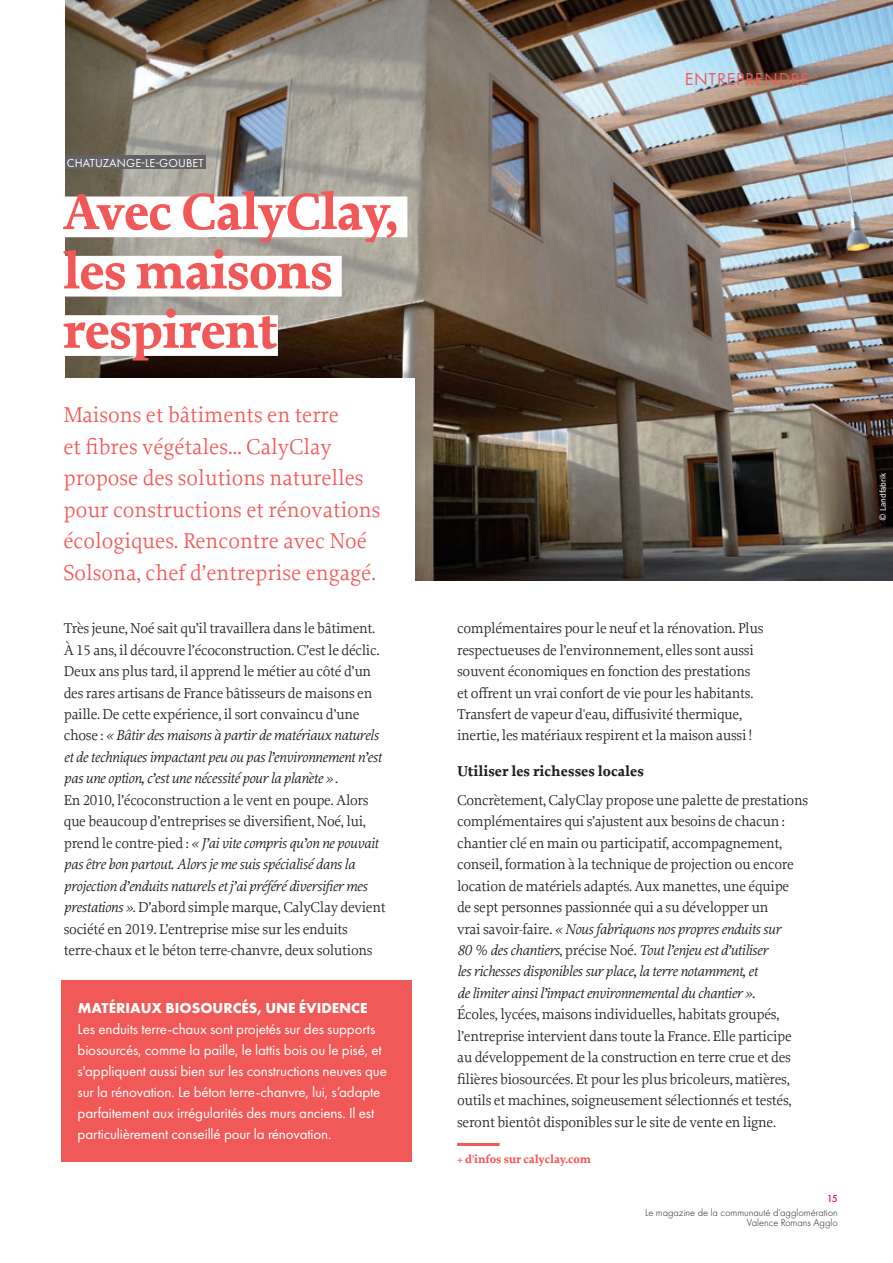
<style>
.page{position:relative;width:893px;height:1263px;background:#fff}
.page>*{position:absolute;margin:0;border:0;box-sizing:border-box;transform-origin:0 0}
.t1{font:700 53.4px/59.4px "Proforma";letter-spacing:-.02em;color:#f05957}
.t2{font:22.5px/31.5px "Proforma";color:#f05957}
.t3{font:18px "Futura PT";letter-spacing:.04em;color:#f05957}
.t4{font:15px/21.5px "Proforma";letter-spacing:-.02em;color:#231f20}
.t5{font:15px/21px "Futura PT";letter-spacing:-.01em;color:#fff}
.t6{font:700 15px "Futura PT";color:#fff}
.t7{font:700 15px "Proforma";color:#231f20}
.t8{font:700 12px "Proforma";letter-spacing:-.01em;color:#f05957}
.t9{font:12px "Futura PT";letter-spacing:.01em;color:#fff}
.t10{font:300 10.5px/10.5px "Futura PT";color:#231f20;text-align:right}
.t11{font:500 10.5px "Futura PT";color:#ed1157}
.t12{font:9px "Calibri";color:#fff}
.s1{font-style:italic}
</style>
<div class="page">
<img style="left:66px;top:0;width:827px;height:580px">
<div style="left:64px;top:378px;width:351px;height:293px;background:#fff"></div>
<hr style="left:457px;top:1143px;width:43px;height:3px;background:#f05957">
<div style="left:65px;top:155px;width:141px;height:14px;background:#636366"></div>
<div style="left:63px;top:196px;width:344px;height:41px;background:#fff"></div>
<div style="left:63px;top:256px;width:279px;height:41px;background:#fff"></div>
<div style="left:63px;top:315px;width:215px;height:41px;background:#fff"></div>
<div style="left:61px;top:980px;width:350px;height:181px;background:#f05957"></div>
<p class="t9" style="left:67px;top:155px;width:138px">CHATUZANGE-LE-GOUBET</p>
<h1 class="t1" style="left:63px;top:182px;width:338px">Avec CalyClay, les maisons respirent</h1>
<h2 class="t2" style="left:63px;top:399px;width:319px">Maisons et bâtiments en terre<br>et fibres végétales… CalyClay propose des solutions naturelles pour constructions et rénovations écologiques. Rencontre avec Noé Solsona, chef d’entreprise engagé.</h2>
<p class="t3" style="left:685px;top:68px;width:126px">ENTREPRENDRE</p>
<p class="t4" style="left:64px;top:617px;width:323px">Très jeune, Noé sait qu’il travaillera dans le bâtiment.<br>À 15 ans, il découvre l’écoconstruction. C’est le déclic.<br>Deux ans plus tard, il apprend le métier au côté d’un des rares artisans de France bâtisseurs de maisons en paille. De cette expérience, il sort convaincu d’une chose : <span class="s1">« Bâtir des maisons à partir de matériaux naturels et de techniques impactant peu ou pas l’environnement n’est pas une option, c’est une nécessité pour la planète »</span> .<br>En 2010, l’écoconstruction a le vent en poupe. Alors que beaucoup d’entreprises se diversifient, Noé, lui, prend le contre-pied : <span class="s1">« J’ai vite compris qu’on ne pouvait pas être bon partout. Alors je me suis spécialisé dans la projection d’enduits naturels et j’ai préféré diversifier mes prestations »</span>. D’abord simple marque, CalyClay devient société en 2019. L’entreprise mise sur les enduits terre-chaux et le béton terre-chanvre, deux solutions</p>
<p class="t4" style="left:457px;top:617px;width:308px">complémentaires pour le neuf et la rénovation. Plus respectueuses de l’environnement, elles sont aussi souvent économiques en fonction des prestations et offrent un vrai confort de vie pour les habitants.<br>Transfert de vapeur d'eau, diffusivité thermique, inertie, les matériaux respirent et la maison aussi !</p>
<p class="t7" style="left:457px;top:761px;width:188px">Utiliser les richesses locales</p>
<p class="t4" style="left:457px;top:789px;width:353px">Concrètement, CalyClay propose une palette de prestations complémentaires qui s’ajustent aux besoins de chacun : chantier clé en main ou participatif, accompagnement, conseil, formation à la technique de projection ou encore location de matériels adaptés. Aux manettes, une équipe<br>de sept personnes passionnée qui a su développer un<br>vrai savoir-faire. <span class="s1">« Nous fabriquons nos propres enduits sur<br>80 % des chantiers</span>, précise Noé. <span class="s1">Tout l’enjeu est d’utiliser<br>les richesses disponibles sur place, la terre notamment, et<br>de limiter ainsi l’impact environnemental du chantier ».</span></p>
<p class="t4" style="left:457px;top:1003px;width:336px">Écoles, lycées, maisons individuelles, habitats groupés, l’entreprise intervient dans toute la France. Elle participe au développement de la construction en terre crue et des filières biosourcées. Et pour les plus bricoleurs, matières, outils et machines, soigneusement sélectionnés et testés, seront bientôt disponibles sur le site de vente en ligne.</p>
<p class="t8" style="left:457px;top:1151px;width:136px">+ d'infos sur calyclay.com</p>
<p class="t6" style="left:78px;top:999px;width:291px">MATÉRIAUX BIOSOURCÉS, UNE ÉVIDENCE</p>
<p class="t5" style="left:78px;top:1019px;width:311px">Les enduits terre-chaux sont projetés sur des supports biosourcés, comme la paille, le lattis bois ou le pisé, et s'appliquent aussi bien sur les constructions neuves que sur la rénovation. Le béton terre-chanvre, lui, s’adapte parfaitement aux irrégularités des murs anciens. Il est particulièrement conseillé pour la rénovation.</p>
<p class="t11" style="left:827px;top:1192px;width:12px">15</p>
<p class="t10" style="left:645px;top:1207px;width:194px">Le magazine de la communauté d’agglomération<br>Valence Romans Agglo</p>
<p class="t12" style="left:877px;top:521px;width:50px;rotate:-90deg">© Landfabrik</p>
</div>
